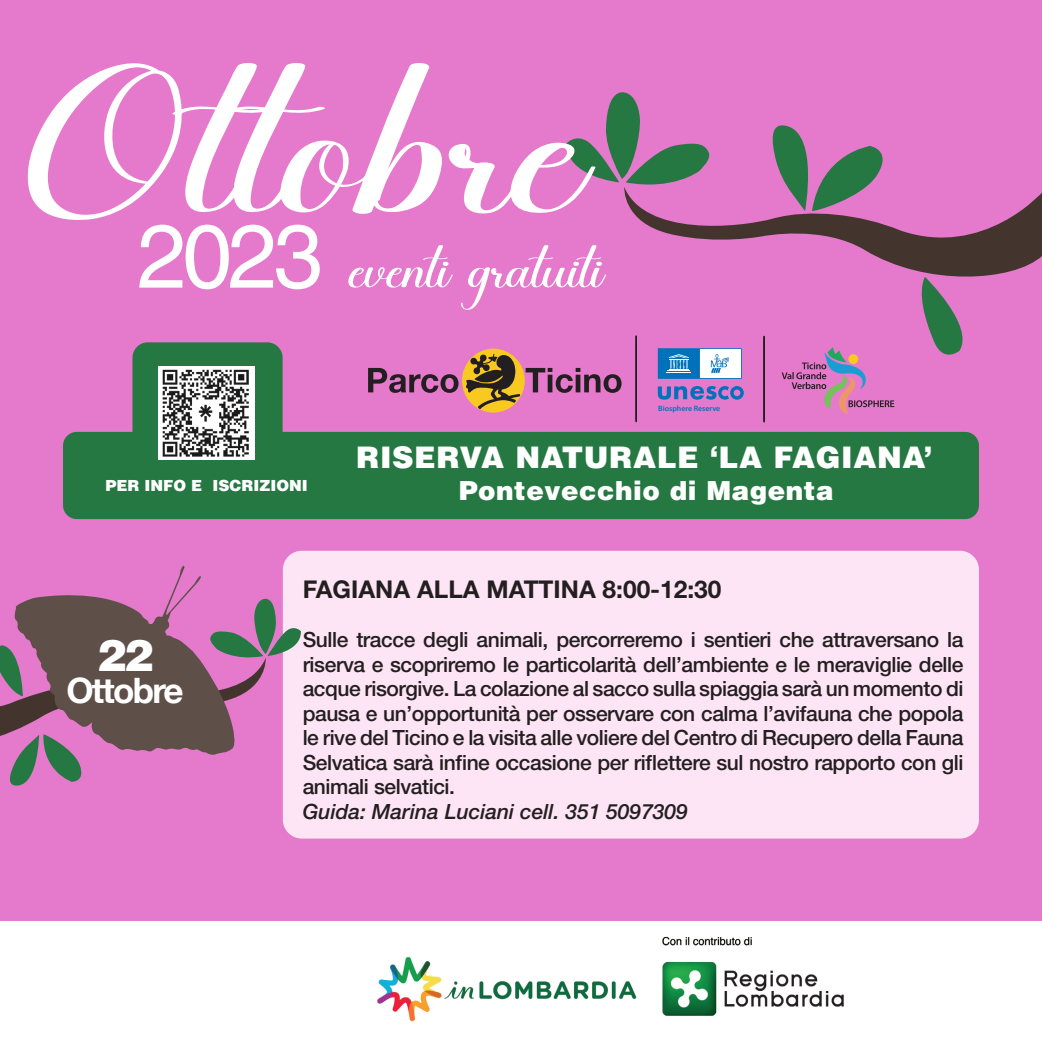
<style>
.page{position:relative;width:1042px;height:1042px;background:#e579cb}
.page>*{position:absolute;margin:0;border:0;box-sizing:border-box;transform-origin:0 0}
.t1{font:89.6px "Helvetica LT Std";color:#fff}
.t2{font:900 43.75px "Helvetica LT Std";color:#fff}
.t3{font:700 35px "Helvetica Neue";letter-spacing:-.05em;color:#fff}
.t4{font:900 29.75px "Helvetica LT Std";letter-spacing:.02em;color:#fff}
.t5{font:900 26.25px "Helvetica LT Std";letter-spacing:.02em;color:#fff}
.t6{font:700 24.5px "Helvetica Neue LT Std";color:#231f20}
.t7{font:500 21px/24.5px "Helvetica Neue LT Std";letter-spacing:-.02em;color:#231f20;text-align:justify}
.t8{font:italic 500 21px "Helvetica Neue LT Std";color:#231f20}
.t9{font:900 15.22px "Helvetica LT Std";color:#fff}
.t10{font:600 7.88px "Myriad Pro";color:#0072bc}
</style>
<div class="page">
<div style="left:0;top:921px;width:1042px;height:121px;background:#fff"></div>
<img style="left:377px;top:936px;width:467px;height:86px">
<div style="left:763px;top:336px;width:2px;height:86px;border:1px solid #231f20"></div>
<div style="left:635px;top:335px;width:2px;height:87px;border:1px solid #231f20"></div>
<div style="left:63px;top:432px;width:916px;height:87px;background:#257842;border-radius:14px"></div>
<div style="left:132px;top:342px;width:151px;height:147px;background:#257842;border-radius:15px"></div>
<div style="left:159px;top:366px;width:96px;height:94px;background:#fff"></div>
<img style="left:162px;top:370px;width:87px;height:86px">
<svg style="left:348px;top:92px;width:694px;height:322px"></svg>
<svg style="left:27px;top:63px;width:569px;height:158px"></svg>
<div style="left:283px;top:551px;width:696px;height:287px;background:#fee5f5;border-radius:19px"></div>
<svg style="left:0;top:566px;width:301px;height:221px"></svg>
<p class="t1" style="left:137px;top:204px;width:187px">2023</p>
<p class="t9" style="left:105px;top:475px;width:204px">PER INFO E ISCRIZIONI</p>
<p class="t10" style="left:658px;top:403px;width:64px">Biosphere Reserve</p>
<p class="t4" style="left:356px;top:437px;width:577px">RISERVA NATURALE ‘LA FAGIANA’</p>
<p class="t5" style="left:459px;top:474px;width:376px">Pontevecchio di Magenta</p>
<p class="t2" style="left:97px;top:627px;width:58px">22</p>
<p class="t3" style="left:66px;top:663px;width:119px">Ottobre</p>
<p class="t6" style="left:303px;top:574px;width:420px">FAGIANA ALLA MATTINA 8:00-12:30</p>
<p class="t7" style="left:303px;top:627px;width:662px">Sulle tracce degli animali, percorreremo i sentieri che attraversano la riserva e scopriremo le particolarità dell’ambiente e le meraviglie delle acque risorgive. La colazione al sacco sulla spiaggia sarà un momento di pausa e un’opportunità per osservare con calma l’avifauna che popola le rive del Ticino e la visita alle voliere del Centro di Recupero della Fauna Selvatica sarà infine occasione per riflettere sul nostro rapporto con gli animali selvatici.</p>
<p class="t8" style="left:303px;top:799px;width:387px">Guida: Marina Luciani cell. 351 5097309</p>
</div>
